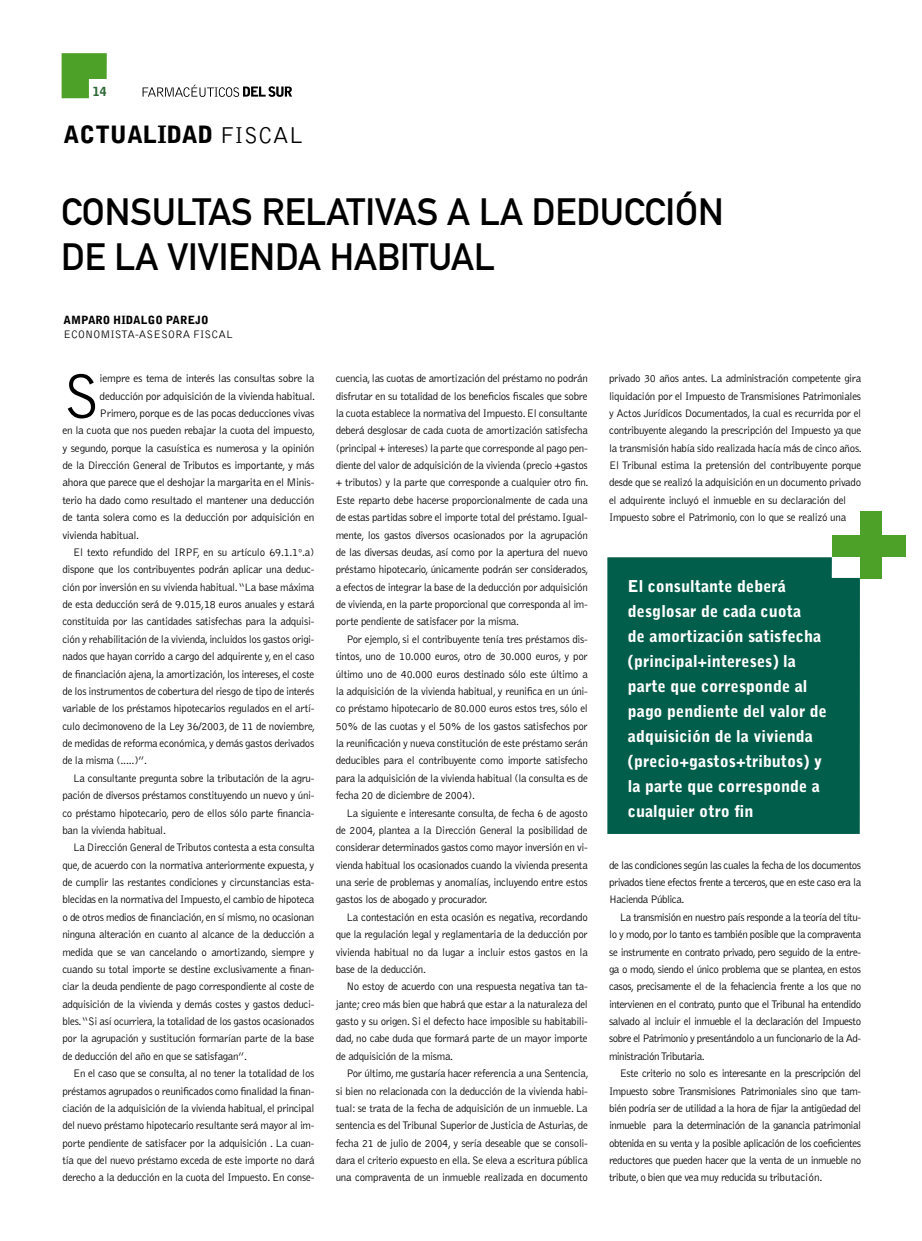
<style>
.page{position:relative;width:922px;height:1241px;background:#fff}
.page>*{position:absolute;margin:0;border:0;box-sizing:border-box;transform-origin:0 0}
.cuerpo_de_texto{font:300 63.5px "Bell Gothic";color:#000}
.t1{font:37.5px/45px "DIN Mittelschrift";color:#000}
.t2{font:900 23.75px "Bell Gothic";color:#000}
.t3{font:900 16.25px/25px "Bell Gothic";color:#fff}
.t4{font:900 12.5px "Bell Gothic";color:#2e6935}
.cuerpo_de_texto-2{font:300 11.25px/17.4px "Bell Gothic";letter-spacing:-.025em;color:#000;text-align:justify}
.cuerpo_de_texto-3{font:300 11.25px "Bell Gothic";letter-spacing:.01em;color:#000}
.t5{font:900 11.25px "Bell Gothic";letter-spacing:.01em;color:#000}
.s1{font-weight:300}
</style>
<div class="page">
<svg style="left:62px;top:53px;width:45px;height:45px"></svg>
<svg style="left:142px;top:85px;width:150px;height:12px"></svg>
<div style="left:607px;top:557px;width:252px;height:276px;background:#005e4a"></div>
<div style="left:860px;top:511px;width:21px;height:68px;background:#4da129"></div>
<div style="left:832px;top:535px;width:74px;height:22px;background:#4da129"></div>
<p class="t4" style="left:93px;top:84px;width:15px">14</p>
<p class="t2" style="left:64px;top:120px;width:241px">ACTUALIDAD <span class="s1">FISCAL</span></p>
<p class="t1" style="left:61px;top:190px;width:664px">CONSULTAS RELATIVAS A LA DEDUCCIÓN<br>DE LA VIVIENDA HABITUAL</p>
<p class="t5" style="left:64px;top:313px;width:146px">AMPARO HIDALGO PAREJO</p>
<p class="cuerpo_de_texto-3" style="left:64px;top:328px;width:171px">ECONOMISTA-ASESORA FISCAL</p>
<p class="cuerpo_de_texto" style="left:62px;top:362px;width:40px">S</p>
<p class="cuerpo_de_texto-2" style="left:100px;top:370px;width:216px">iempre es tema de interés las consultas sobre la</p>
<p class="cuerpo_de_texto-2" style="left:100px;top:387px;width:217px">deducción por adquisición de la vivienda habitual.</p>
<p class="cuerpo_de_texto-2" style="left:100px;top:405px;width:216px">Primero, porque es de las pocas deducciones vivas</p>
<p class="cuerpo_de_texto-2" style="left:62px;top:422px;width:254px">en la cuota que nos pueden rebajar la cuota del impuesto,</p>
<p class="cuerpo_de_texto-2" style="left:62px;top:439px;width:253px">y segundo, porque la casuística es numerosa y la opinión</p>
<p class="cuerpo_de_texto-2" style="left:62px;top:457px;width:253px">de la Dirección General de Tributos es importante, y más</p>
<p class="cuerpo_de_texto-2" style="left:62px;top:474px;width:253px">ahora que parece que el deshojar la margarita en el Minis-</p>
<p class="cuerpo_de_texto-2" style="left:62px;top:491px;width:253px">terio ha dado como resultado el mantener una deducción</p>
<p class="cuerpo_de_texto-2" style="left:62px;top:509px;width:253px">de tanta solera como es la deducción por adquisición en</p>
<p class="cuerpo_de_texto-2" style="left:62px;top:526px;width:79px">vivienda habitual.</p>
<p class="cuerpo_de_texto-2" style="left:62px;top:543px;width:254px;text-indent:11px">El texto refundido del IRPF, en su artículo 69.1.1º.a) dispone que los contribuyentes podrán aplicar una deduc&shy;ción por inversión en su vivienda habitual. “La base máxima de esta deducción será de 9.015,18 euros anuales y estará constituida por las cantidades satisfechas para la adquisi&shy;ción y rehabilitación de la vivienda, incluidos los gastos origi&shy;nados que hayan corrido a cargo del adquirente y, en el caso de financiación ajena, la amortización, los intereses, el coste de los instrumentos de cobertura del riesgo de tipo de interés variable de los préstamos hipotecarios regulados en el artí&shy;culo decimonoveno de la Ley 36/2003, de 11 de noviembre, de medidas de reforma económica, y demás gastos derivados de la misma (.....)”.</p>
<p class="cuerpo_de_texto-2" style="left:62px;top:769px;width:253px;text-indent:11px">La consultante pregunta sobre la tributación de la agru&shy;pación de diversos préstamos constituyendo un nuevo y úni&shy;co préstamo hipotecario, pero de ellos sólo parte financia&shy;ban la vivienda habitual.</p>
<p class="cuerpo_de_texto-2" style="left:62px;top:839px;width:253px;text-indent:11px">La Dirección General de Tributos contesta a esta consulta que, de acuerdo con la normativa anteriormente expuesta, y de cumplir las restantes condiciones y circunstancias esta&shy;blecidas en la normativa del Impuesto, el cambio de hipoteca o de otros medios de financiación, en sí mismo, no ocasionan ninguna alteración en cuanto al alcance de la deducción a medida que se van cancelando o amortizando, siempre y cuando su total importe se destine exclusivamente a finan&shy;ciar la deuda pendiente de pago correspondiente al coste de adquisición de la vivienda y demás costes y gastos deduci&shy;bles.“Si así ocurriera, la totalidad de los gastos ocasionados por la agrupación y sustitución formarían parte de la base de deducción del año en que se satisfagan”.</p>
<p class="cuerpo_de_texto-2" style="left:62px;top:1064px;width:253px;text-indent:11px">En el caso que se consulta, al no tener la totalidad de los préstamos agrupados o reunificados como finalidad la finan&shy;ciación de la adquisición de la vivienda habitual, el principal del nuevo préstamo hipotecario resultante será mayor al im&shy;porte pendiente de satisfacer por la adquisición . La cuan&shy;tía que del nuevo préstamo exceda de este importe no dará derecho a la deducción en la cuota del Impuesto. En conse-</p>
<p class="cuerpo_de_texto-2" style="left:335px;top:370px;width:254px">cuencia, las cuotas de amortización del préstamo no podrán disfrutar en su totalidad de los beneficios fiscales que sobre la cuota establece la normativa del Impuesto. El consultante deberá desglosar de cada cuota de amortización satisfecha (principal + intereses) la parte que corresponde al pago pen&shy;diente del valor de adquisición de la vivienda (precio +gastos + tributos) y la parte que corresponde a cualquier otro fin.<br>Este reparto debe hacerse proporcionalmente de cada una de estas partidas sobre el importe total del préstamo. Igual&shy;mente, los gastos diversos ocasionados por la agrupación de las diversas deudas, así como por la apertura del nuevo préstamo hipotecario, únicamente podrán ser considerados, a efectos de integrar la base de la deducción por adquisición de vivienda, en la parte proporcional que corresponda al im&shy;porte pendiente de satisfacer por la misma.</p>
<p class="cuerpo_de_texto-2" style="left:335px;top:630px;width:253px;text-indent:11px">Por ejemplo, si el contribuyente tenía tres préstamos dis&shy;tintos, uno de 10.000 euros, otro de 30.000 euros, y por último uno de 40.000 euros destinado sólo este último a la adquisición de la vivienda habitual, y reunifica en un úni&shy;co préstamo hipotecario de 80.000 euros estos tres, sólo el 50% de las cuotas y el 50% de los gastos satisfechos por la reunificación y nueva constitución de este préstamo serán deducibles para el contribuyente como importe satisfecho para la adquisición de la vivienda habitual (la consulta es de fecha 20 de diciembre de 2004).</p>
<p class="cuerpo_de_texto-2" style="left:335px;top:804px;width:253px;text-indent:11px">La siguiente e interesante consulta, de fecha 6 de agosto de 2004, plantea a la Dirección General la posibilidad de considerar determinados gastos como mayor inversión en vi&shy;vienda habitual los ocasionados cuando la vivienda presenta una serie de problemas y anomalías, incluyendo entre estos gastos los de abogado y procurador.</p>
<p class="cuerpo_de_texto-2" style="left:335px;top:908px;width:253px;text-indent:11px">La contestación en esta ocasión es negativa, recordando que la regulación legal y reglamentaria de la deducción por vivienda habitual no da lugar a incluir estos gastos en la base de la deducción.</p>
<p class="cuerpo_de_texto-2" style="left:335px;top:978px;width:253px;text-indent:11px">No estoy de acuerdo con una respuesta negativa tan ta&shy;jante; creo más bien que habrá que estar a la naturaleza del gasto y su origen. Si el defecto hace imposible su habitabili&shy;dad, no cabe duda que formará parte de un mayor importe de adquisición de la misma.</p>
<p class="cuerpo_de_texto-2" style="left:335px;top:1064px;width:254px;text-indent:11px">Por último, me gustaría hacer referencia a una Sentencia, si bien no relacionada con la deducción de la vivienda habi&shy;tual: se trata de la fecha de adquisición de un inmueble. La sentencia es del Tribunal Superior de Justicia de Asturias, de fecha 21 de julio de 2004, y sería deseable que se consoli&shy;dara el criterio expuesto en ella. Se eleva a escritura pública una compraventa de un inmueble realizada en documento</p>
<p class="cuerpo_de_texto-2" style="left:609px;top:370px;width:254px;text-align:left">privado 30 años antes. La administración competente gira liquidación por el Impuesto de Transmisiones Patrimoniales y Actos Jurídicos Documentados, la cual es recurrida por el contribuyente alegando la prescripción del Impuesto ya que la transmisión había sido realizada hacía más de cinco años.<br>El Tribunal estima la pretensión del contribuyente porque desde que se realizó la adquisición en un documento privado el adquirente incluyó el inmueble en su declaración del Impuesto sobre el Patrimonio, con lo que se realizó una</p>
<p class="t3" style="left:627px;top:573px;width:200px">El consultante deberá desglosar de cada cuota<br>de amortización satisfecha (principal+intereses) la parte que corresponde al pago pendiente del valor de adquisición de la vivienda (precio+gastos+tributos) y la parte que corresponde a cualquier otro fin</p>
<p class="cuerpo_de_texto-2" style="left:609px;top:856px;width:253px">de las condiciones según las cuales la fecha de los documentos privados tiene efectos frente a terceros, que en este caso era la Hacienda Pública.</p>
<p class="cuerpo_de_texto-2" style="left:609px;top:908px;width:253px;text-indent:11px">La transmisión en nuestro país responde a la teoría del títu&shy;lo y modo, por lo tanto es también posible que la compraventa se instrumente en contrato privado, pero seguido de la entre&shy;ga o modo, siendo el único problema que se plantea, en estos casos, precisamente el de la fehaciencia frente a los que no intervienen en el contrato, punto que el Tribunal ha entendido salvado al incluir el inmueble el la declaración del Impuesto sobre el Patrimonio y presentándolo a un funcionario de la Ad&shy;ministración Tributaria.</p>
<p class="cuerpo_de_texto-2" style="left:609px;top:1064px;width:253px;text-indent:11px">Este criterio no solo es interesante en la prescripción del Impuesto sobre Transmisiones Patrimoniales sino que tam&shy;bién podría ser de utilidad a la hora de fijar la antigüedad del inmueble para la determinación de la ganancia patrimonial obtenida en su venta y la posible aplicación de los coeficientes reductores que pueden hacer que la venta de un inmueble no tribute, o bien que vea muy reducida su tributación.</p>
</div>
